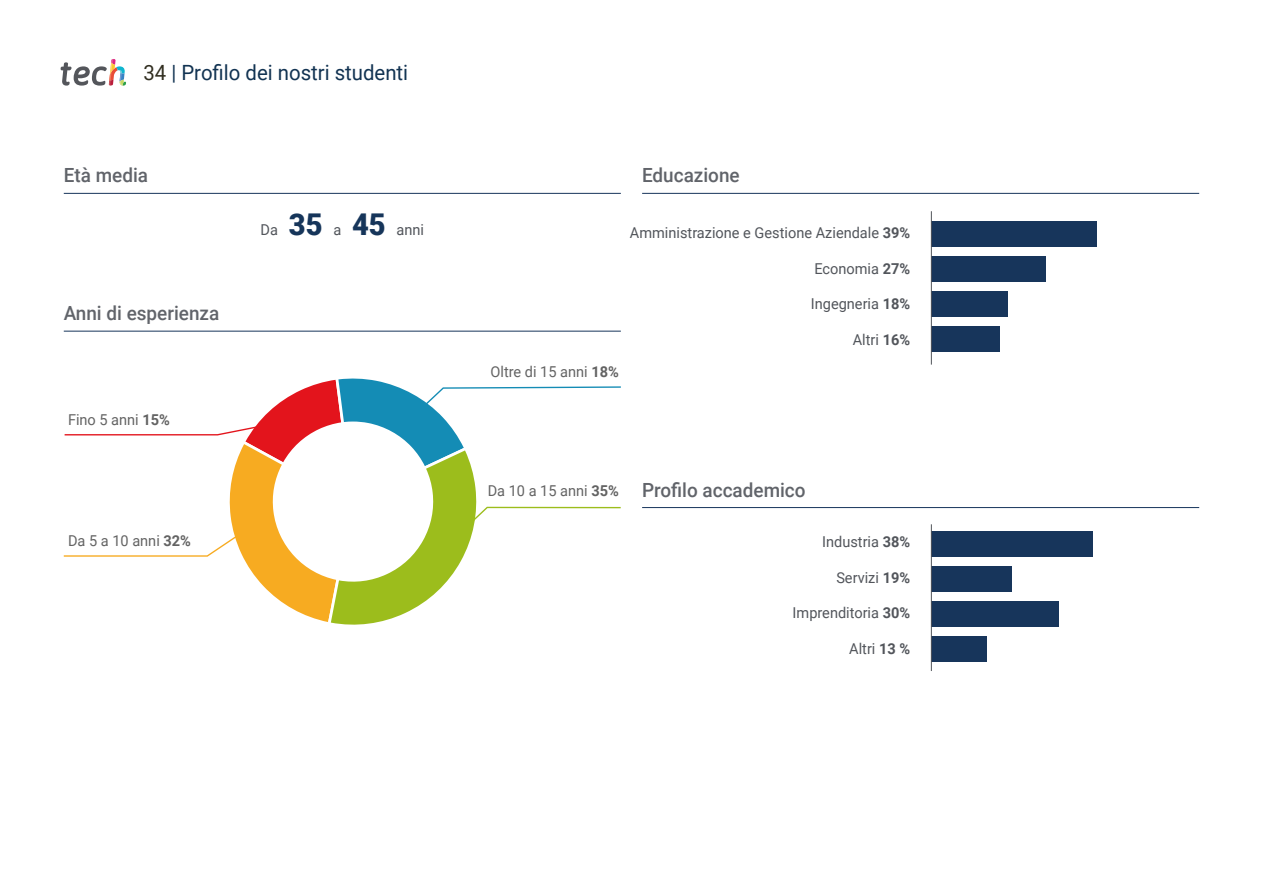
<style>
.page{position:relative;width:1263px;height:893px;background:#fff}
.page>*{position:absolute;margin:0;border:0;box-sizing:border-box;transform-origin:0 0}
.t1{font:21px "Roboto";color:#123352}
.t2{font:500 19.5px "Roboto";color:#61646a}
.t3{font:15px "Roboto";color:#52555b}
.t4{font:15px "Roboto";color:#636363}
.s1{color:#312e20}
.s2{font-weight:900;font-size:30px;color:#16355a}
.s3{font-weight:700}
</style>
<div class="page">
<hr style="left:64px;top:193px;width:557px;height:1px;background:#17355b">
<hr style="left:642px;top:193px;width:557px;height:1px;background:#17355b">
<div style="left:931px;top:222px;width:166px;height:25px;background:#17355b"></div>
<div style="left:931px;top:256px;width:115px;height:26px;background:#17355b"></div>
<div style="left:931px;top:291px;width:77px;height:26px;background:#17355b"></div>
<div style="left:931px;top:326px;width:68px;height:26px;background:#17355b"></div>
<hr style="left:931px;top:211px;width:1px;height:154px;background:#52555b">
<div style="left:931px;top:566px;width:81px;height:26px;background:#17355b"></div>
<hr style="left:642px;top:507px;width:557px;height:1px;background:#17355b">
<div style="left:931px;top:532px;width:162px;height:25px;background:#17355b"></div>
<div style="left:931px;top:601px;width:128px;height:26px;background:#17355b"></div>
<div style="left:931px;top:636px;width:56px;height:26px;background:#17355b"></div>
<hr style="left:931px;top:524px;width:1px;height:147px;background:#52555b">
<hr style="left:64px;top:331px;width:557px;height:1px;background:#17355b">
<svg style="left:64px;top:378px;width:557px;height:247px"></svg>
<svg style="left:61px;top:59px;width:65px;height:27px"></svg>
<h1 class="t1" style="left:144px;top:57px;width:266px"><span class="s1">34</span> | Profilo dei nostri studenti</h1>
<h2 class="t2" style="left:64px;top:161px;width:86px">Età media</h2>
<h2 class="t2" style="left:642px;top:161px;width:99px">Educazione</h2>
<p class="t3" style="left:261px;top:219px;width:165px">Da <span class="s2">35</span> a <span class="s2">45</span> anni</p>
<p class="t3" style="left:630px;top:222px;width:282px">Amministrazione e Gestione Aziendale <span class="s3">39%</span></p>
<p class="t3" style="left:814px;top:258px;width:97px">Economia <span class="s3">27%</span></p>
<p class="t3" style="left:811px;top:293px;width:101px">Ingegneria <span class="s3">18%</span></p>
<p class="t3" style="left:853px;top:329px;width:59px">Altri <span class="s3">16%</span></p>
<h2 class="t2" style="left:64px;top:300px;width:157px">Anni di esperienza</h2>
<p class="t4" style="left:68px;top:409px;width:103px">Fino 5 anni <span class="s3">15%</span></p>
<p class="t4" style="left:68px;top:530px;width:124px">Da 5 a 10 anni <span class="s3">32%</span></p>
<p class="t4" style="left:490px;top:361px;width:130px">Oltre di 15 anni <span class="s3">18%</span></p>
<p class="t4" style="left:488px;top:480px;width:133px">Da 10 a 15 anni <span class="s3">35%</span></p>
<h2 class="t2" style="left:642px;top:476px;width:165px">Profilo accademico</h2>
<p class="t3" style="left:822px;top:531px;width:89px">Industria <span class="s3">38%</span></p>
<p class="t3" style="left:836px;top:567px;width:75px">Servizi <span class="s3">19%</span></p>
<p class="t3" style="left:793px;top:602px;width:119px">Imprenditoria <span class="s3">30%</span></p>
<p class="t3" style="left:849px;top:638px;width:62px">Altri <span class="s3">13 %</span></p>
</div>
